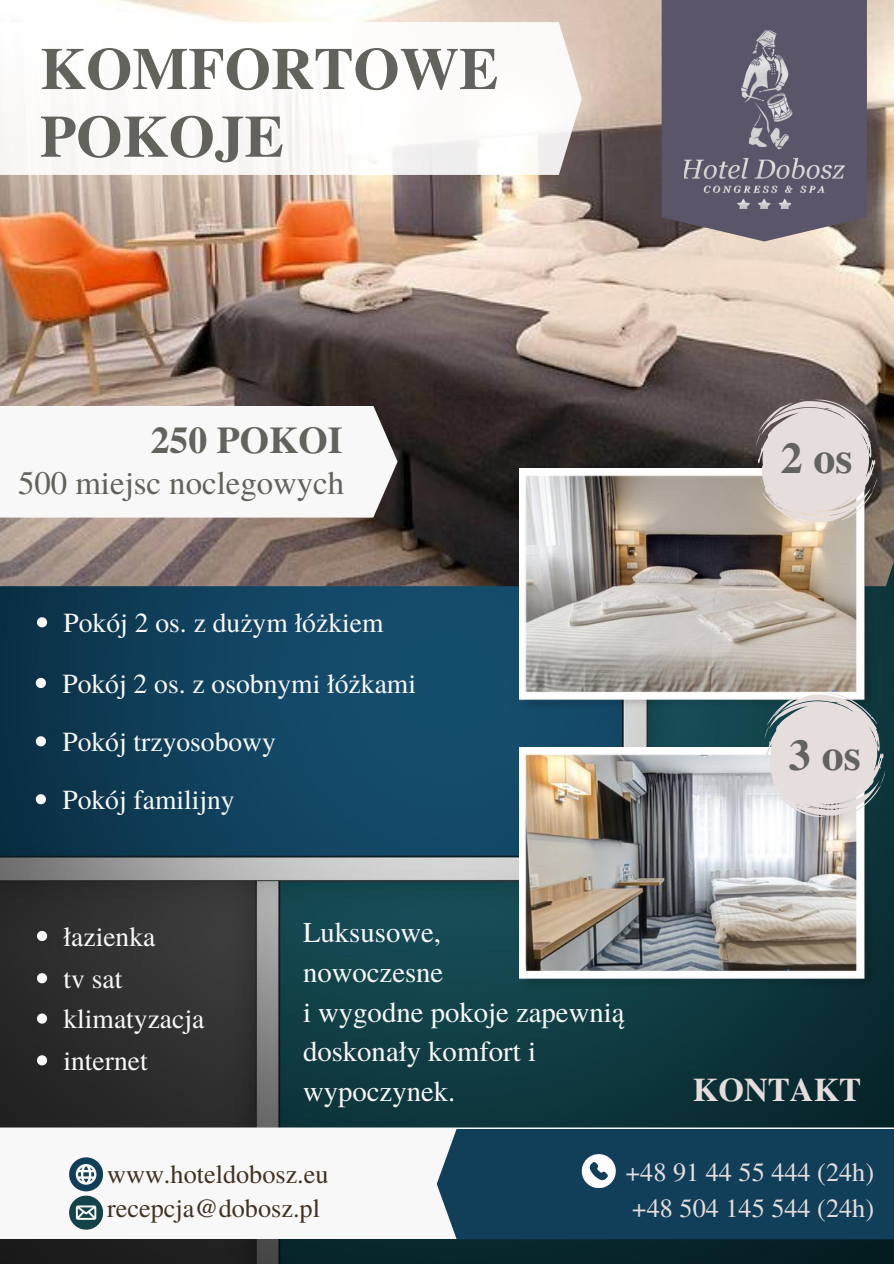
<style>
.page{position:relative;width:894px;height:1264px;background:#fff}
.page>*{position:absolute;margin:0;border:0;box-sizing:border-box;transform-origin:0 0}
.t1{font:700 59.4px/67.7px "Te X Gyre Termes";color:#62635c}
.t2{font:700 43.8px "Te X Gyre Termes";color:#62635c}
.t3{font:700 37.65px "Te X Gyre Termes";color:#62635c}
.t4{font:700 33px "Te X Gyre Termes";color:#e6dddd}
.t5{font:32.85px "Te X Gyre Termes";color:#62635c}
.t6{font:28.65px/39.8px "Te X Gyre Termes";color:#f8f8f8}
.t7{font:27.6px/41.4px "Te X Gyre Termes";color:#f8f8f8}
.t8{font:26.25px/34.3px "Te X Gyre Termes";color:#403323}
.t9{font:26.25px/36px "Te X Gyre Termes";color:#e6dddd}
</style>
<div class="page">
<img style="left:0;top:586px;width:893px;height:677px">
<img style="left:0;top:0;width:893px;height:586px">
<svg style="left:661px;top:0;width:205px;height:241px;background:#645d6d"></svg>
<svg style="left:0;top:405px;width:397px;height:112px"></svg>
<svg style="left:0;top:22px;width:581px;height:153px"></svg>
<svg style="left:0;top:1127px;width:893px;height:112px"></svg>
<div style="left:437px;top:1128px;width:456px;height:111px;background:#113f5a"></div>
<img style="left:519px;top:468px;width:357px;height:244px">
<img style="left:519px;top:747px;width:357px;height:244px">
<svg style="left:764px;top:692px;width:121px;height:125px;background:#c3c4c5"></svg>
<svg style="left:755px;top:399px;width:121px;height:125px;background:#c7bebc"></svg>
<img style="left:684px;top:31px;width:159px;height:177px">
<svg style="left:37px;top:930px;width:10px;height:11px"></svg>
<svg style="left:37px;top:973px;width:10px;height:10px"></svg>
<svg style="left:37px;top:1013px;width:10px;height:10px"></svg>
<svg style="left:37px;top:1055px;width:10px;height:10px"></svg>
<svg style="left:37px;top:617px;width:10px;height:10px"></svg>
<svg style="left:36px;top:678px;width:10px;height:10px"></svg>
<svg style="left:36px;top:736px;width:10px;height:10px"></svg>
<svg style="left:36px;top:794px;width:10px;height:10px"></svg>
<svg style="left:581px;top:1154px;width:34px;height:33px"></svg>
<svg style="left:69px;top:1157px;width:34px;height:72px"></svg>
<h1 class="t1" style="left:40px;top:32px;width:460px">KOMFORTOWE<br>POKOJE</h1>
<h3 class="t3" style="left:151px;top:411px;width:193px">250 POKOI</h3>
<p class="t5" style="left:18px;top:459px;width:327px">500 miejsc noclegowych</p>
<p class="t7" style="left:63px;top:600px;width:321px">Pokój 2 os. z dużym łóżkiem</p>
<p class="t7" style="left:62px;top:652px;width:355px;line-height:58.1px">Pokój 2 os. z osobnymi łóżkami<br>Pokój trzyosobowy<br>Pokój familijny</p>
<p class="t7" style="left:63px;top:914px;width:142px">łazienka<br>tv sat klimatyzacja internet</p>
<p class="t6" style="left:303px;top:911px;width:323px">Luksusowe,<br>nowoczesne<br>i wygodne pokoje zapewnią doskonały komfort i wypoczynek.</p>
<h2 class="t2" style="left:780px;top:424px;width:73px">2 os</h2>
<h2 class="t2" style="left:788px;top:720px;width:73px">3 os</h2>
<p class="t4" style="left:692px;top:1064px;width:170px">KONTAKT</p>
<p class="t8" style="left:107px;top:1155px;width:223px">www.hoteldobosz.eu recepcja@dobosz.pl</p>
<p class="t9" style="left:625px;top:1152px;width:250px">+48 91 44 55 444 (24h) +48 504 145 544 (24h)</p>
</div>
